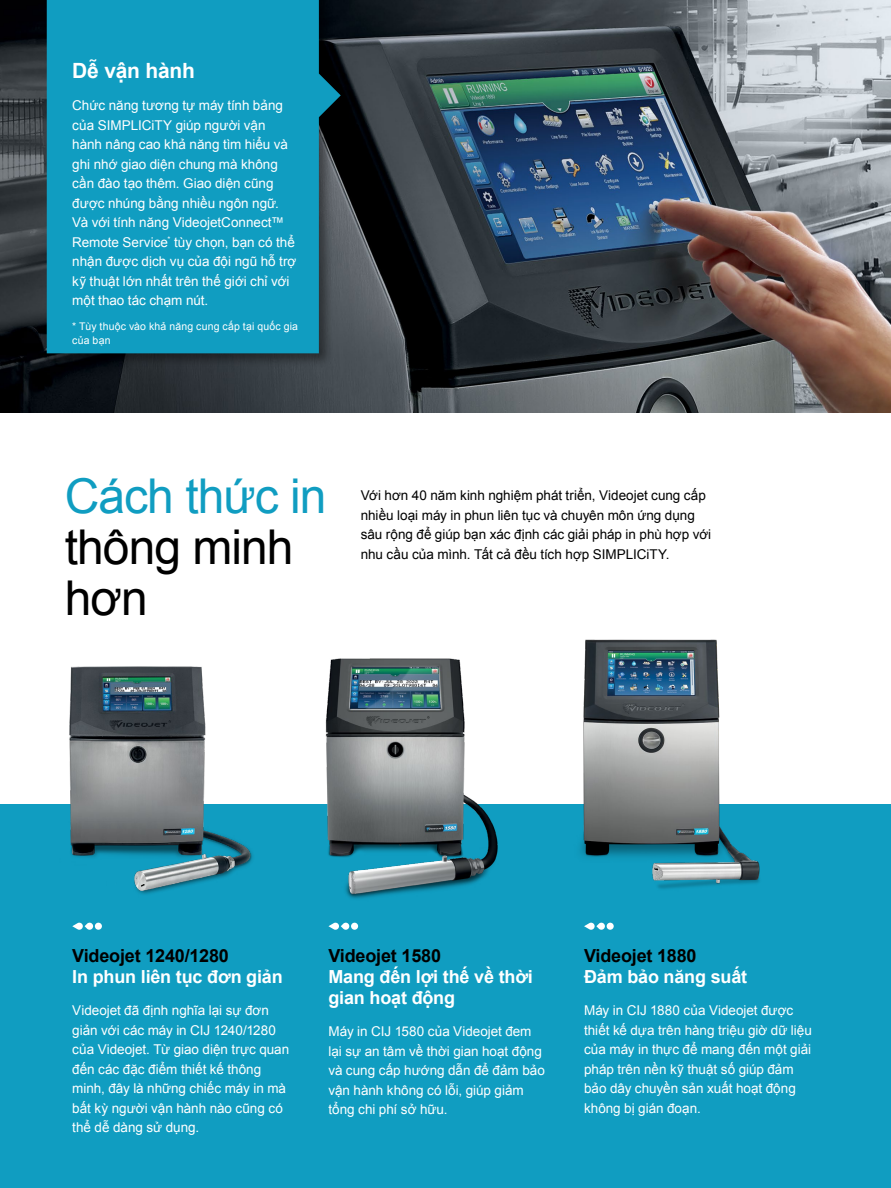
<style>
.page{position:relative;width:891px;height:1188px;background:#fff}
.page>*{position:absolute;margin:0;border:0;box-sizing:border-box;transform-origin:0 0}
.t1{font:48px/51px "Arial";letter-spacing:-.02em;color:#000}
.t2{font:48px "Arial";letter-spacing:-.02em;color:#109dc1}
.t3{font:700 21px "Arial";letter-spacing:-.01em;color:#fff}
.t4{font:700 18px/21px "Arial";letter-spacing:-.01em;color:#fff}
.t5{font:700 18px "Arial";letter-spacing:-.01em;color:#000}
.t6{font:13.5px/19.5px "Arial";color:#fff}
.t7{font:13.5px/19.5px "Arial";letter-spacing:-.005em;color:#000}
.t8{font:10.5px/13.5px "Arial";letter-spacing:.02em;color:#fff}
</style>
<div class="page">
<img style="left:0;top:0;width:891px;height:412px">
<div style="left:0;top:804px;width:891px;height:384px;background:#109dc1"></div>
<div style="left:95px;top:923px;width:7px;height:7px;background:#fff;border-radius:50%"></div>
<svg style="left:72px;top:923px;width:21px;height:7px"></svg>
<div style="left:351px;top:923px;width:7px;height:7px;background:#fff;border-radius:50%"></div>
<svg style="left:328px;top:923px;width:21px;height:7px"></svg>
<div style="left:607px;top:923px;width:7px;height:7px;background:#fff;border-radius:50%"></div>
<svg style="left:584px;top:923px;width:21px;height:7px"></svg>
<img style="left:325px;top:658px;width:173px;height:241px">
<img style="left:69px;top:666px;width:184px;height:228px">
<img style="left:580px;top:639px;width:180px;height:250px">
<div style="left:44px;top:0;width:310px;height:368px;background:#000;opacity:.4"></div>
<svg style="left:47px;top:0;width:294px;height:353px;background:#1295b7"></svg>
<h2 class="t3" style="left:72px;top:57px;width:124px">Dễ vận hành</h2>
<p class="t6" style="left:72px;top:96px;width:226px">Chức năng tương tự máy tính bảng của SIMPLICiTY giúp người vận hành nâng cao khả năng tìm hiểu và ghi nhớ giao diện chung mà không cần đào tạo thêm. Giao diện cũng được nhúng bằng nhiều ngôn ngữ.<br>Và với tính năng VideojetConnect™<br>Remote Service<sup>*</sup> tùy chọn, bạn có thể nhận được dịch vụ của đội ngũ hỗ trợ kỹ thuật lớn nhất trên thế giới chỉ với một thao tác chạm nút.</p>
<p class="t8" style="left:72px;top:320px;width:227px">* Tùy thuộc vào khả năng cung cấp tại quốc gia của bạn</p>
<h1 class="t2" style="left:65px;top:464px;width:263px">Cách thức in</h1>
<h1 class="t1" style="left:65px;top:522px;width:230px">thông minh hơn</h1>
<p class="t7" style="left:361px;top:486px;width:352px">Với hơn 40 năm kinh nghiệm phát triển, Videojet cung cấp nhiều loại máy in phun liên tục và chuyên môn ứng dụng sâu rộng để giúp bạn xác định các giải pháp in phù hợp với nhu cầu của mình. Tất cả đều tích hợp SIMPLICiTY.</p>
<h3 class="t5" style="left:72px;top:944px;width:158px">Videojet 1240/1280</h3>
<h3 class="t4" style="left:72px;top:967px;width:212px">In phun liên tục đơn giản</h3>
<p class="t6" style="left:72px;top:1001px;width:218px">Videojet đã định nghĩa lại sự đơn giản với các máy in CIJ 1240/1280 của Videojet. Từ giao diện trực quan đến các đặc điểm thiết kế thông minh, đây là những chiếc máy in mà bất kỳ người vận hành nào cũng có thể dễ dàng sử dụng.</p>
<h3 class="t5" style="left:328px;top:944px;width:114px">Videojet 1580</h3>
<h3 class="t4" style="left:328px;top:967px;width:206px">Mang đến lợi thế về thời gian hoạt động</h3>
<p class="t6" style="left:328px;top:1022px;width:218px">Máy in CIJ 1580 của Videojet đem lại sự an tâm về thời gian hoạt động và cung cấp hướng dẫn để đảm bảo vận hành không có lỗi, giúp giảm tổng chi phí sở hữu.</p>
<h3 class="t5" style="left:584px;top:944px;width:114px">Videojet 1880</h3>
<h3 class="t4" style="left:584px;top:967px;width:165px">Đảm bảo năng suất</h3>
<p class="t6" style="left:584px;top:1001px;width:229px">Máy in CIJ 1880 của Videojet được thiết kế dựa trên hàng triệu giờ dữ liệu của máy in thực để mang đến một giải pháp trên nền kỹ thuật số giúp đảm bảo dây chuyền sản xuất hoạt động không bị gián đoạn.</p>
</div>
